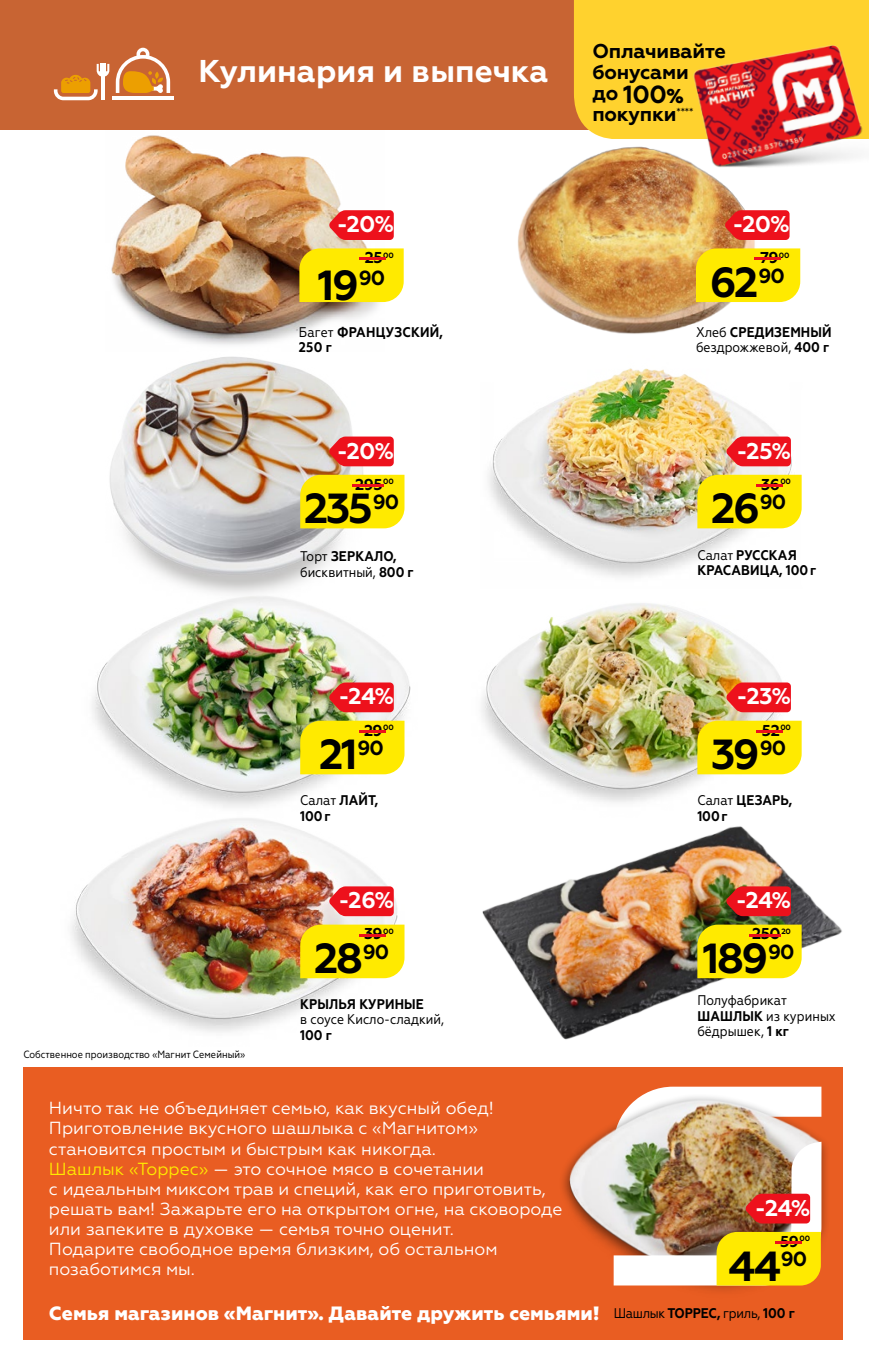
<style>
.page{position:relative;width:869px;height:1365px;background:#fff}
.page>*{position:absolute;margin:0;border:0;box-sizing:border-box;transform-origin:0 0}
.t1{font:700 42px "Geometria";letter-spacing:-.055em;color:#000}
.t2{font:700 31.5px "Geometria";color:#fff}
.t3{font:700 24.68px "Geometria";color:#000}
.t4{font:700 22.75px "Geometria";color:#fff}
.t5{font:700 19.95px/21px "Geometria";letter-spacing:-.01em;color:#000}
.t6{font:800 19.25px "Geometria";color:#fff}
.t7{font:17.5px/20.1px "Geometria";color:#fff}
.t8{font:700 15.75px "Geometria";letter-spacing:-.03em;color:#000}
.t9{font:14px/15.8px "Geometria Narrow";color:#000}
.t10{font:700 14px/15.8px "Geometria Narrow";letter-spacing:.01em;color:#000}
.t11{font:14px "Geometria Narrow";letter-spacing:-.02em;color:#000}
.t12{font:10.5px "Geometria Narrow";color:#000}
.t13{font:700 7.7px "Geometria";letter-spacing:-.03em;color:#000}
.s1{font-size:19.95px}
.s2{font-weight:800;font-size:19.95px}
.s3{font-size:15.75px;color:#ed111c}
.s4{font-weight:400}
.s5{font-weight:700}
.s6{color:#ed111c}
.s7{color:#ffea00}
</style>
<div class="page">
<div style="left:0;top:0;width:868px;height:129px;background:#c86433"></div>
<hr style="left:112px;top:97px;width:62px;height:3px;background:#fff">
<svg style="left:116px;top:48px;width:54px;height:45px"></svg>
<svg style="left:54px;top:64px;width:55px;height:36px"></svg>
<div style="left:573px;top:0;width:295px;height:132px;background:#ffd22e"></div>
<img style="left:651px;top:34px;width:217px;height:133px">
<img style="left:106px;top:129px;width:278px;height:216px">
<img style="left:92px;top:609px;width:319px;height:177px">
<img style="left:517px;top:132px;width:251px;height:202px">
<img style="left:488px;top:368px;width:314px;height:182px">
<img style="left:109px;top:356px;width:261px;height:253px">
<img style="left:481px;top:550px;width:310px;height:233px">
<img style="left:71px;top:786px;width:334px;height:246px">
<img style="left:482px;top:783px;width:361px;height:295px">
<div style="left:23px;top:1067px;width:819px;height:272px;background:#e95d22"></div>
<div style="left:558px;top:1093px;width:272px;height:209px;background:#000;opacity:.45"></div>
<img style="left:556px;top:1052px;width:265px;height:250px">
<div style="left:299px;top:248px;width:104px;height:54px;background:#ffea00"></div>
<div style="left:695px;top:248px;width:104px;height:54px;background:#ffea00"></div>
<svg style="left:329px;top:210px;width:64px;height:30px;background:#ec242b"></svg>
<svg style="left:724px;top:210px;width:65px;height:30px;background:#e71d20"></svg>
<div style="left:697px;top:474px;width:104px;height:54px;background:#ffea00"></div>
<svg style="left:725px;top:436px;width:65px;height:30px;background:#eb282e"></svg>
<div style="left:300px;top:474px;width:104px;height:54px;background:#ffea00"></div>
<svg style="left:329px;top:436px;width:64px;height:30px;background:#ea242c"></svg>
<div style="left:697px;top:720px;width:104px;height:54px;background:#ffea00"></div>
<svg style="left:725px;top:682px;width:65px;height:30px;background:#eb2524"></svg>
<div style="left:300px;top:720px;width:104px;height:54px;background:#ffea00"></div>
<svg style="left:329px;top:682px;width:64px;height:30px;background:#e62127"></svg>
<div style="left:697px;top:924px;width:104px;height:54px;background:#ffea00"></div>
<svg style="left:725px;top:886px;width:65px;height:30px;background:#d91a1c"></svg>
<img style="left:613px;top:1086px;width:208px;height:199px">
<div style="left:300px;top:924px;width:104px;height:54px;background:#ffea00"></div>
<svg style="left:329px;top:886px;width:64px;height:30px;background:#eb242e"></svg>
<p class="t2" style="left:198px;top:52px;width:351px">Кулинария и выпечка</p>
<p class="t5" style="left:592px;top:41px;width:135px">Оплачивайте бонусами</p>
<p class="t3" style="left:592px;top:79px;width:92px"><span class="s1">до</span> 100<span class="s2">%</span></p>
<p class="t5" style="left:592px;top:103px;width:102px">покупки<sup>****</sup></p>
<p class="t4" style="left:336px;top:211px;width:59px">-20%</p>
<p class="t4" style="left:732px;top:211px;width:59px">-20%</p>
<p class="t8" style="left:364px;top:248px;width:19px">25</p>
<p class="t13" style="left:350px;top:251px;width:45px"><span class="s3">-</span>00</p>
<p class="t8" style="left:759px;top:248px;width:20px">79</p>
<p class="t13" style="left:745px;top:251px;width:45px"><span class="s3">-</span>00</p>
<p class="t1" style="left:318px;top:260px;width:69px">19<sup>90</sup></p>
<p class="t1" style="left:709px;top:257px;width:76px">62<sup>90</sup></p>
<p class="t10" style="left:299px;top:324px;width:145px"><span class="s4">Багет</span> ФРАНЦУЗСКИЙ,<br>250 г</p>
<p class="t9" style="left:695px;top:324px;width:137px">Хлеб <span class="s5">СРЕДИЗЕМНЫЙ </span>бездрожжевой, <span class="s5">400 г</span></p>
<p class="t4" style="left:336px;top:437px;width:59px">-20%</p>
<p class="t4" style="left:736px;top:437px;width:56px">-25%</p>
<p class="t8" style="left:355px;top:474px;width:29px">295</p>
<p class="t13" style="left:342px;top:477px;width:53px"><span class="s3">-</span>00</p>
<p class="t8" style="left:760px;top:474px;width:20px">36</p>
<p class="t13" style="left:747px;top:477px;width:45px"><span class="s3">-</span>00</p>
<p class="t1" style="left:304px;top:483px;width:97px">235<sup>90</sup></p>
<p class="t1" style="left:711px;top:483px;width:76px">26<sup>90</sup></p>
<p class="t9" style="left:300px;top:548px;width:115px">Торт <span class="s5">ЗЕРКАЛО, </span>бисквитный, <span class="s5">800 г</span></p>
<p class="t10" style="left:697px;top:547px;width:120px"><span class="s4">Салат</span> РУССКАЯ<br>КРАСАВИЦА, 100г</p>
<p class="t4" style="left:338px;top:683px;width:57px">-24%</p>
<p class="t4" style="left:736px;top:683px;width:56px">-23%</p>
<p class="t8" style="left:364px;top:720px;width:20px">29</p>
<p class="t13" style="left:350px;top:723px;width:45px"><span class="s3">-</span>00</p>
<p class="t8" style="left:761px;top:720px;width:19px">52</p>
<p class="t13" style="left:747px;top:723px;width:45px"><span class="s3">-</span>00</p>
<p class="t1" style="left:319px;top:729px;width:66px">21<sup>90</sup></p>
<p class="t1" style="left:711px;top:729px;width:76px">39<sup>90</sup></p>
<p class="t10" style="left:300px;top:792px;width:80px"><span class="s4">Салат</span> ЛАЙТ,<br>100г</p>
<p class="t10" style="left:697px;top:792px;width:96px"><span class="s4">Салат</span> ЦЕЗАРЬ,<br>100г</p>
<p class="t4" style="left:338px;top:886px;width:57px">-26%</p>
<p class="t4" style="left:735px;top:886px;width:57px">-24%</p>
<p class="t8" style="left:364px;top:924px;width:20px">39</p>
<p class="t13" style="left:350px;top:926px;width:45px"><span class="s3">-</span>00</p>
<p class="t8" style="left:739px;top:924px;width:53px"><span class="s6">-</span>250<sup>20</sup></p>
<p class="t1" style="left:314px;top:933px;width:77px">28<sup>90</sup></p>
<p class="t1" style="left:702px;top:933px;width:93px">189<sup>90</sup></p>
<p class="t9" style="left:300px;top:995px;width:145px"><span class="s5">КРЫЛЬЯ КУРИНЫЕ<br></span>в соусе Кисло-сладкий,<br><span class="s5">100 г</span></p>
<p class="t9" style="left:697px;top:992px;width:140px">Полуфабрикат<br><span class="s5">ШАШЛЫК</span> из куриных бёдрышек, <span class="s5">1 кг</span></p>
<p class="t12" style="left:23px;top:1048px;width:223px">Собственное производство «Магнит Семейный»</p>
<p class="t7" style="left:49px;top:1097px;width:514px">Ничто так не объединяет семью, как вкусный обед!<br>Приготовление вкусного шашлыка с «Магнитом» становится простым и быстрым как никогда.<br><span class="s7">Шашлык «Торрес»</span> — это сочное мясо в сочетании<br>с идеальным миксом трав и специй, как его приготовить, решать вам! Зажарьте его на открытом огне, на сковороде или запеките в духовке — семья точно оценит.<br>Подарите свободное время близким, об остальном позаботимся мы.</p>
<p class="t6" style="left:49px;top:1301px;width:552px">Семья магазинов «Магнит». Давайте дружить семьями!</p>
<p class="t4" style="left:754px;top:1193px;width:57px">-24%</p>
<p class="t8" style="left:779px;top:1231px;width:20px">59</p>
<p class="t13" style="left:766px;top:1233px;width:45px"><span class="s3">-</span>00</p>
<p class="t1" style="left:728px;top:1240px;width:80px">44<sup>90</sup></p>
<p class="t11" style="left:613px;top:1304px;width:183px">Шашлык <span class="s5">ТОРРЕС,</span> гриль, <span class="s5">100 г</span></p>
</div>
